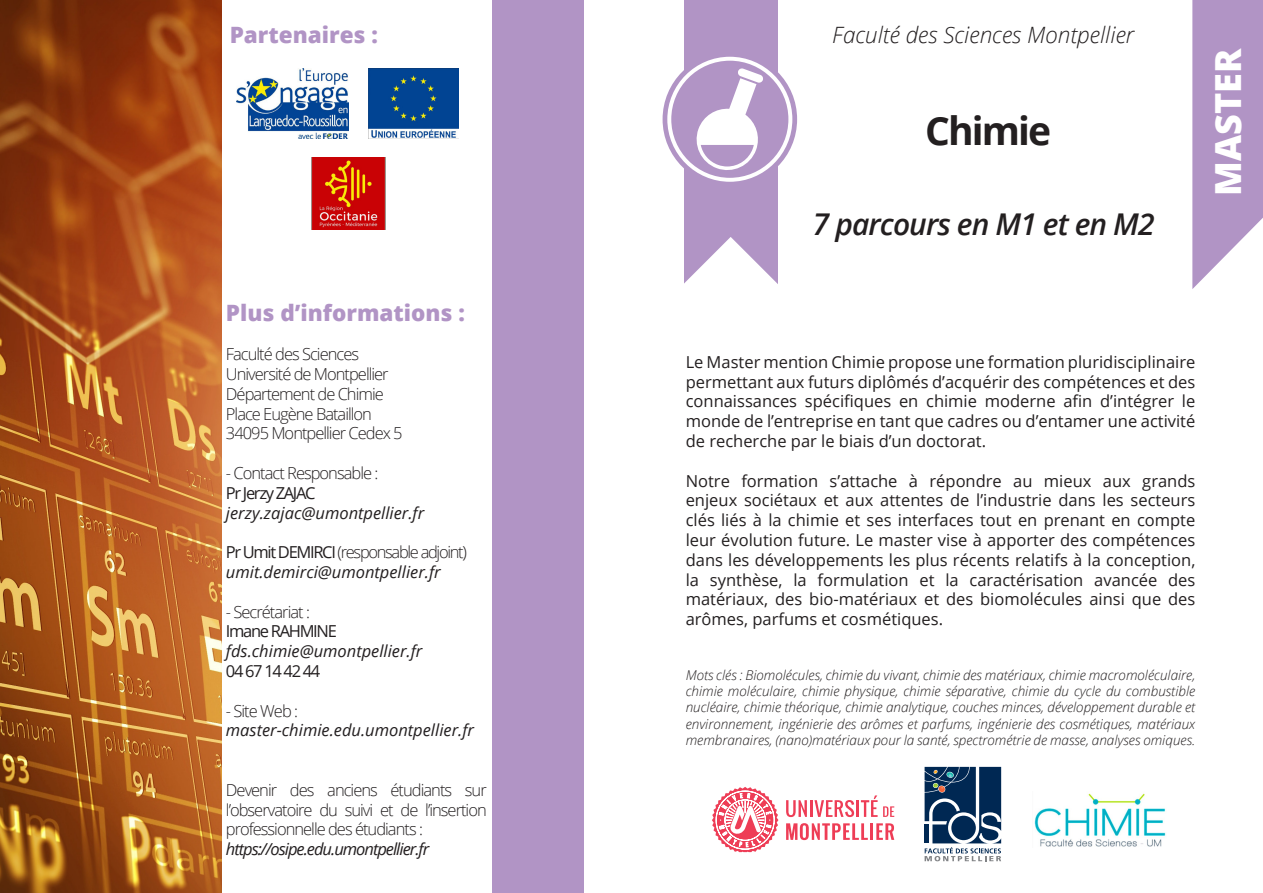
<style>
.page{position:relative;width:1263px;height:893px;background:#fff}
.page>*{position:absolute;margin:0;border:0;box-sizing:border-box;transform-origin:0 0}
.t1{font:700 39px "Open Sans";letter-spacing:-.05em;color:#231f20}
.t2{font:800 36px "Open Sans";color:#fff}
.t3{font:italic 600 30px "Open Sans";letter-spacing:-.03em;color:#231f20}
.t4{font:800 22.5px "Open Sans";color:#b194c5}
.t5{font:italic 300 22.5px "Open Sans";color:#231f20}
.t6{font:16.5px/19.8px "Open Sans";color:#231f20;text-align:justify}
.t7{font:300 16.5px/19.8px "Open Sans";letter-spacing:-.06em;color:#231f20;text-align:justify}
.t8{font:italic 16.5px "Open Sans";color:#231f20}
.t9{font:300 16.5px "Open Sans";letter-spacing:-.08em;color:#231f20}
.t10{font:italic 16.5px "Open Sans";letter-spacing:-.06em;color:#231f20}
.t11{font:16.5px "Open Sans";letter-spacing:-.08em;color:#231f20}
.t12{font:italic 300 13.5px/16.2px "Open Sans";color:#231f20;text-align:justify}
.s1{font-weight:400}
</style>
<div class="page">
<div style="left:492px;top:0;width:91px;height:893px;background:#b194c5"></div>
<svg style="left:1192px;top:0;width:71px;height:289px"></svg>
<svg style="left:712px;top:787px;width:66px;height:65px"></svg>
<svg style="left:786px;top:800px;width:68px;height:17px"></svg>
<hr style="left:856px;top:800px;width:3px;height:17px;background:#ee3d56">
<svg style="left:861px;top:795px;width:33px;height:22px"></svg>
<hr style="left:870px;top:823px;width:3px;height:17px;background:#ee3d56">
<svg style="left:876px;top:823px;width:18px;height:17px"></svg>
<svg style="left:786px;top:823px;width:82px;height:17px"></svg>
<svg style="left:924px;top:767px;width:77px;height:94px"></svg>
<div style="left:684px;top:0;width:94px;height:285px;background:#b194c5"></div>
<svg style="left:684px;top:237px;width:94px;height:48px"></svg>
<div style="left:662px;top:52px;width:135px;height:135px;background:#b194c5;border-radius:50%"></div>
<svg style="left:667px;top:57px;width:125px;height:125px"></svg>
<img style="left:0;top:0;width:221px;height:893px">
<img style="left:237px;top:68px;width:111px;height:70px">
<img style="left:369px;top:68px;width:90px;height:70px">
<img style="left:312px;top:157px;width:73px;height:73px">
<img style="left:1034px;top:793px;width:132px;height:54px">
<p class="t4" style="left:230px;top:17px;width:150px">Partenaires :</p>
<p class="t4" style="left:226px;top:295px;width:240px">Plus d’informations :</p>
<p class="t7" style="left:226px;top:344px;width:135px">Faculté des Sciences</p>
<p class="t7" style="left:226px;top:364px;width:164px">Université de Montpellier</p>
<p class="t7" style="left:226px;top:383px;width:159px">Département de Chimie</p>
<p class="t7" style="left:226px;top:403px;width:148px">Place Eugène Bataillon</p>
<p class="t7" style="left:226px;top:423px;width:178px">34095 Montpellier Cedex 5</p>
<p class="t7" style="left:226px;top:463px;width:154px">- Contact Responsable :</p>
<p class="t11" style="left:226px;top:481px;width:91px">Pr Jerzy ZAJAC</p>
<p class="t8" style="left:226px;top:501px;width:200px">jerzy.zajac@umontpellier.fr</p>
<p class="t9" style="left:226px;top:541px;width:242px"><span class="s1">Pr Umit DEMIRCI</span> (responsable adjoint)</p>
<p class="t8" style="left:226px;top:561px;width:216px">umit.demirci@umontpellier.fr</p>
<p class="t7" style="left:226px;top:601px;width:86px">- Secrétariat :</p>
<p class="t11" style="left:226px;top:620px;width:112px">Imane RAHMINE</p>
<p class="t8" style="left:226px;top:640px;width:198px">fds.chimie@umontpellier.fr</p>
<p class="t6" style="left:226px;top:661px;width:96px">04 67 14 42 44</p>
<p class="t7" style="left:226px;top:700px;width:74px">- Site Web :</p>
<p class="t8" style="left:226px;top:719px;width:250px">master-chimie.edu.umontpellier.fr</p>
<p class="t7" style="left:226px;top:779px;width:262px">Devenir des anciens étudiants sur l’observatoire du suivi et de l’insertion professionnelle des étudiants :</p>
<p class="t10" style="left:226px;top:838px;width:205px">https://osipe.edu.umontpellier.fr</p>
<p class="t5" style="left:832px;top:19px;width:303px">Faculté des Sciences Montpellier</p>
<p class="t1" style="left:925px;top:104px;width:127px">Chimie</p>
<p class="t3" style="left:813px;top:204px;width:343px">7 parcours en M1 et en M2</p>
<p class="t2" style="left:1200px;top:196px;width:149px;rotate:-90deg">MASTER</p>
<p class="t6" style="left:686px;top:351px;width:511px">Le Master mention Chimie propose une formation pluridisciplinaire permettant aux futurs diplômés d’acquérir des compétences et des connaissances spécifiques en chimie moderne afin d’intégrer le monde de l’entreprise en tant que cadres ou d’entamer une activité de recherche par le biais d’un doctorat.</p>
<p class="t6" style="left:686px;top:470px;width:511px">Notre formation s’attache à répondre au mieux aux grands enjeux sociétaux et aux attentes de l’industrie dans les secteurs clés liés à la chimie et ses interfaces tout en prenant en compte leur évolution future. Le master vise à apporter des compétences dans les développements les plus récents relatifs à la conception, la synthèse, la formulation et la caractérisation avancée des matériaux, des bio-matériaux et des biomolécules ainsi que des arômes, parfums et cosmétiques.</p>
<p class="t12" style="left:686px;top:667px;width:511px">Mots clés : Biomolécules, chimie du vivant, chimie des matériaux, chimie macromoléculaire, chimie moléculaire, chimie physique, chimie séparative, chimie du cycle du combustible nucléaire, chimie théorique, chimie analytique, couches minces, développement durable et environnement, ingénierie des arômes et parfums, ingénierie des cosmétiques, matériaux membranaires, (nano)matériaux pour la santé, spectrométrie de masse, analyses omiques.</p>
</div>
